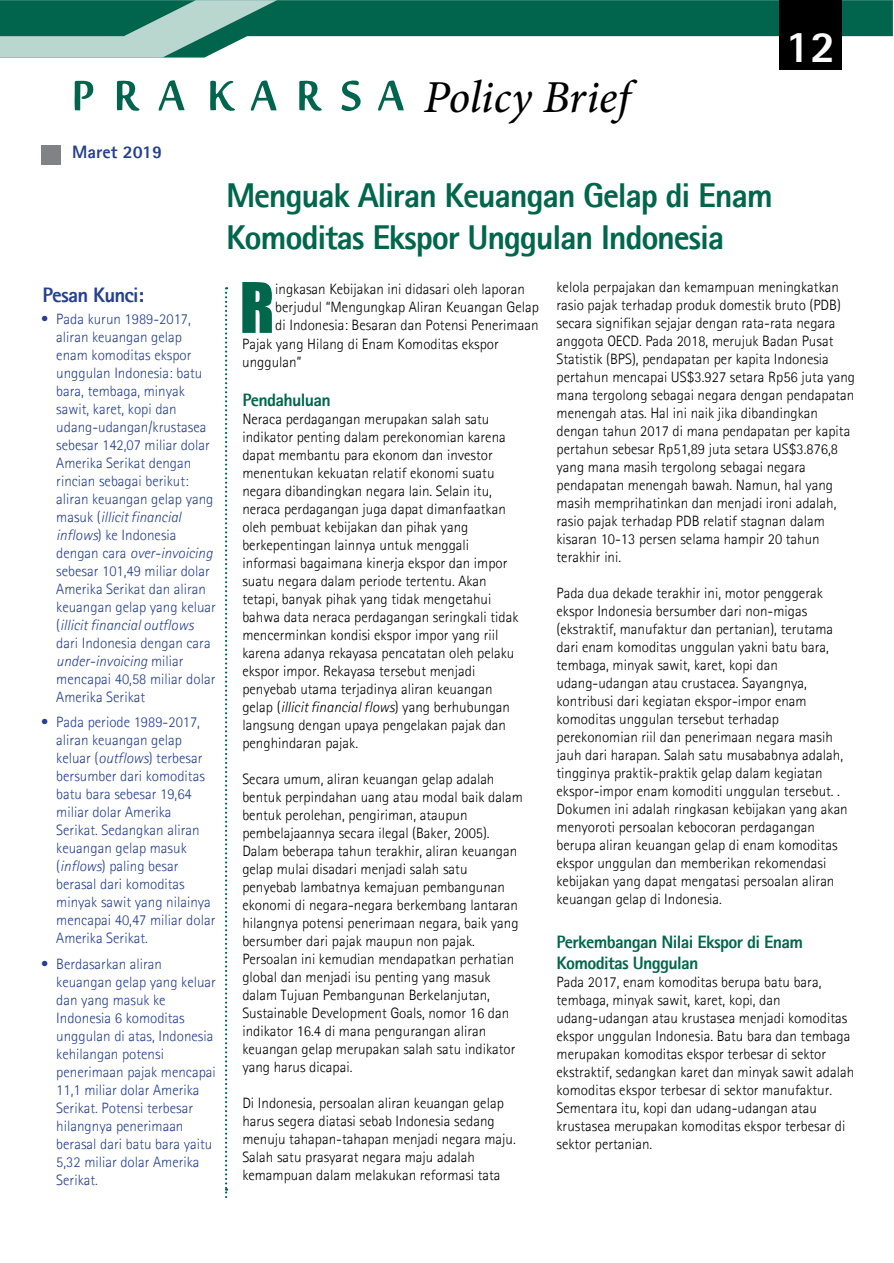
<style>
.page{position:relative;width:894px;height:1263px;background:#fff}
.page>*{position:absolute;margin:0;border:0;box-sizing:border-box;transform-origin:0 0}
.t1{font:64.35px "Impact";color:#00664c}
.t2{font:italic 45px "Adobe Hebrew";color:#000}
.t3{font:800 45px "Agfa Rotis Sans Serif";color:#fff}
.t4{font:800 34.5px/41.4px "Agfa Rotis Sans Serif";letter-spacing:-.035em;color:#00664c}
.t5{font:800 21px "Agfa Rotis Sans Serif";letter-spacing:-.035em;color:#25408f}
.t6{font:800 18px/21.6px "Agfa Rotis Sans Serif";letter-spacing:-.035em;color:#00664c}
.t7{font:800 18px "Agfa Rotis Sans Serif";color:#25408f}
.t8{font:300 15px/18px "Agfa Rotis Sans Serif";color:#000}
.t9{font:300 15px/18px "Agfa Rotis Sans Serif";color:#25408f}
.s1{font-style:italic}
</style>
<div class="page">
<svg style="left:225px;top:287px;width:2px;height:911px"></svg>
<div style="left:277px;top:0;width:616px;height:37px;background:#00654c"></div>
<svg style="left:0;top:0;width:277px;height:58px;background:#62a091"></svg>
<div style="left:41px;top:145px;width:20px;height:20px;background:#808285"></div>
<div style="left:779px;top:0;width:63px;height:70px;background:#000"></div>
<svg style="left:74px;top:80px;width:330px;height:31px"></svg>
<p class="t7" style="left:72px;top:146px;width:92px">Maret 2019</p>
<h3 class="t5" style="left:43px;top:287px;width:103px">Pesan Kunci:</h3>
<p class="t9" style="left:56px;top:311px;width:161px;text-indent:-15px">• Pada kurun 1989-2017, aliran keuangan gelap enam komoditas ekspor unggulan Indonesia: batu bara, tembaga, minyak sawit, karet, kopi dan udang-udangan/krustasea sebesar 142,07 miliar dolar<br>Amerika Serikat dengan rincian sebagai berikut: aliran keuangan gelap yang masuk (<span class="s1">illicit financial inflows</span>) ke Indonesia dengan cara <span class="s1">over-invoicing </span>sebesar 101,49 miliar dolar<br>Amerika Serikat dan aliran keuangan gelap yang keluar (<span class="s1">illicit financial outflows </span>dari Indonesia dengan cara <span class="s1">under-invoicing</span> miliar mencapai 40,58 miliar dolar<br>Amerika Serikat</p>
<p class="t9" style="left:56px;top:714px;width:161px;text-indent:-15px">• Pada periode 1989-2017, aliran keuangan gelap keluar (<span class="s1">outflows</span>) terbesar bersumber dari komoditas batu bara sebesar 19,64 miliar dolar Amerika<br>Serikat. Sedangkan aliran keuangan gelap masuk (<span class="s1">inflows</span>) paling besar berasal dari komoditas minyak sawit yang nilainya mencapai 40,47 miliar dolar<br>Amerika Serikat.</p>
<p class="t9" style="left:56px;top:956px;width:161px;text-indent:-15px">• Berdasarkan aliran keuangan gelap yang keluar dan yang masuk ke<br>Indonesia 6 komoditas unggulan di atas, Indonesia kehilangan potensi penerimaan pajak mencapai<br>11,1 miliar dolar Amerika<br>Serikat. Potensi terbesar hilangnya penerimaan berasal dari batu bara yaitu<br>5,32 miliar dolar Amerika<br>Serikat.</p>
<h2 class="t2" style="left:424px;top:79px;width:208px">Policy Brief</h2>
<h2 class="t3" style="left:785px;top:30px;width:52px">12</h2>
<h3 class="t4" style="left:226px;top:179px;width:548px">Menguak Aliran Keuangan Gelap di Enam<br>Komoditas Ekspor Unggulan Indonesia</h3>
<h1 class="t1" style="left:240px;top:273px;width:36px">R</h1>
<p class="t8" style="left:275px;top:281px;width:265px">ingkasan Kebijakan ini didasari oleh laporan berjudul “Mengungkap Aliran Keuangan Gelap di Indonesia: Besaran dan Potensi Penerimaan</p>
<p class="t8" style="left:242px;top:336px;width:258px">Pajak yang Hilang di Enam Komoditas ekspor unggulan”</p>
<p class="t6" style="left:242px;top:391px;width:90px">Pendahuluan</p>
<p class="t8" style="left:242px;top:411px;width:278px">Neraca perdagangan merupakan salah satu indikator penting dalam perekonomian karena dapat membantu para ekonom dan investor menentukan kekuatan relatif ekonomi suatu negara dibandingkan negara lain. Selain itu, neraca perdagangan juga dapat dimanfaatkan oleh pembuat kebijakan dan pihak yang berkepentingan lainnya untuk menggali informasi bagaimana kinerja ekspor dan impor suatu negara dalam periode tertentu. Akan tetapi, banyak pihak yang tidak mengetahui bahwa data neraca perdagangan seringkali tidak mencerminkan kondisi ekspor impor yang riil karena adanya rekayasa pencatatan oleh pelaku ekspor impor. Rekayasa tersebut menjadi penyebab utama terjadinya aliran keuangan gelap (<span class="s1">illicit financial flows</span>) yang berhubungan langsung dengan upaya pengelakan pajak dan penghindaran pajak.</p>
<p class="t8" style="left:242px;top:771px;width:282px">Secara umum, aliran keuangan gelap adalah bentuk perpindahan uang atau modal baik dalam bentuk perolehan, pengiriman, ataupun pembelajaannya secara ilegal (Baker, 2005).<br>Dalam beberapa tahun terakhir, aliran keuangan gelap mulai disadari menjadi salah satu penyebab lambatnya kemajuan pembangunan ekonomi di negara-negara berkembang lantaran hilangnya potensi penerimaan negara, baik yang bersumber dari pajak maupun non pajak.<br>Persoalan ini kemudian mendapatkan perhatian global dan menjadi isu penting yang masuk dalam Tujuan Pembangunan Berkelanjutan, Sustainable Development Goals, nomor 16 dan indikator 16.4 di mana pengurangan aliran keuangan gelap merupakan salah satu indikator yang harus dicapai.</p>
<p class="t8" style="left:242px;top:1095px;width:275px">Di Indonesia, persoalan aliran keuangan gelap harus segera diatasi sebab Indonesia sedang menuju tahapan-tahapan menjadi negara maju.<br>Salah satu prasyarat negara maju adalah kemampuan dalam melakukan reformasi tata</p>
<p class="t8" style="left:557px;top:279px;width:300px">kelola perpajakan dan kemampuan meningkatkan rasio pajak terhadap produk domestik bruto (PDB) secara signifikan sejajar dengan rata-rata negara anggota OECD. Pada 2018, merujuk Badan Pusat Statistik (BPS), pendapatan per kapita Indonesia pertahun mencapai US$3.927 setara Rp56 juta yang mana tergolong sebagai negara dengan pendapatan menengah atas. Hal ini naik jika dibandingkan dengan tahun 2017 di mana pendapatan per kapita pertahun sebesar Rp51,89 juta setara US$3.876,8 yang mana masih tergolong sebagai negara pendapatan menengah bawah. Namun, hal yang masih memprihatinkan dan menjadi ironi adalah, rasio pajak terhadap PDB relatif stagnan dalam kisaran 10-13 persen selama hampir 20 tahun terakhir ini.</p>
<p class="t8" style="left:557px;top:585px;width:293px">Pada dua dekade terakhir ini, motor penggerak ekspor Indonesia bersumber dari non-migas (ekstraktif, manufaktur dan pertanian), terutama dari enam komoditas unggulan yakni batu bara, tembaga, minyak sawit, karet, kopi dan udang-udangan atau crustacea. Sayangnya, kontribusi dari kegiatan ekspor-impor enam komoditas unggulan tersebut terhadap perekonomian riil dan penerimaan negara masih jauh dari harapan. Salah satu musababnya adalah, tingginya praktik-praktik gelap dalam kegiatan ekspor-impor enam komoditi unggulan tersebut. .<br>Dokumen ini adalah ringkasan kebijakan yang akan menyoroti persoalan kebocoran perdagangan berupa aliran keuangan gelap di enam komoditas ekspor unggulan dan memberikan rekomendasi kebijakan yang dapat mengatasi persoalan aliran keuangan gelap di Indonesia.</p>
<p class="t6" style="left:557px;top:932px;width:248px">Perkembangan Nilai Ekspor di Enam<br>Komoditas Unggulan</p>
<p class="t8" style="left:557px;top:974px;width:299px">Pada 2017, enam komoditas berupa batu bara, tembaga, minyak sawit, karet, kopi, dan udang-udangan atau krustasea menjadi komoditas ekspor unggulan Indonesia. Batu bara dan tembaga merupakan komoditas ekspor terbesar di sektor ekstraktif, sedangkan karet dan minyak sawit adalah komoditas ekspor terbesar di sektor manufaktur.<br>Sementara itu, kopi dan udang-udangan atau krustasea merupakan komoditas ekspor terbesar di sektor pertanian.</p>
</div>
